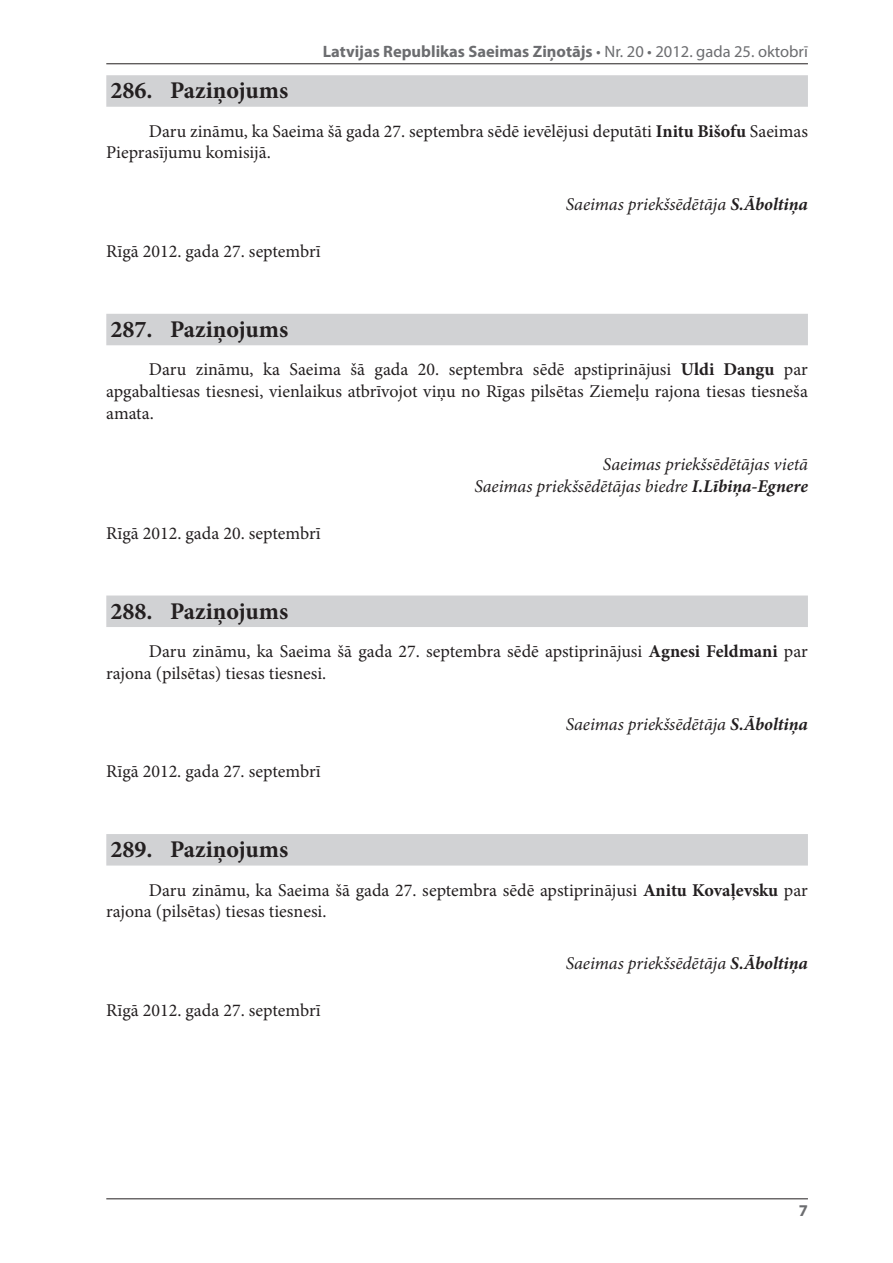
<style>
.page{position:relative;width:893px;height:1263px;background:#fff}
.page>*{position:absolute;margin:0;border:0;box-sizing:border-box;transform-origin:0 0}
.t1{font:700 24px "Minion Pro";color:#231f20}
.t2{font:18px/21.6px "Minion Pro";color:#231f20}
.t3{font:italic 18px/21.6px "Minion Pro";letter-spacing:-.005em;color:#231f20;text-align:right}
.t4{font:700 16.5px "Myriad Pro";color:#6c6d70}
.s1{font-weight:400}
.s2{font-weight:700}
</style>
<div class="page">
<hr style="left:106px;top:63px;width:702px;height:1px;background:#231f20">
<hr style="left:106px;top:1198px;width:702px;height:1px;background:#231f20">
<div style="left:106px;top:75px;width:702px;height:32px;background:#d1d2d4"></div>
<div style="left:106px;top:314px;width:702px;height:31px;background:#d1d2d4"></div>
<div style="left:106px;top:595px;width:702px;height:32px;background:#d1d2d4"></div>
<div style="left:106px;top:834px;width:702px;height:31px;background:#d1d2d4"></div>
<p class="t4" style="left:323px;top:41px;width:487px">Latvijas Republikas Saeimas Ziņotājs <span class="s1">• Nr. 20 • 2012. gada 25. oktobrī</span></p>
<h1 class="t1" style="left:111px;top:74px;width:179px">286. Paziņojums</h1>
<p class="t2" style="left:106px;top:120px;width:703px;text-indent:42px">Daru zināmu, ka Saeima šā gada 27. septembra sēdē ievēlējusi deputāti <span class="s2">Initu Bišofu</span> Saeimas<br>Pieprasījumu komisijā.</p>
<p class="t3" style="left:566px;top:193px;width:244px">Saeimas priekšsēdētāja <span class="s2">S.Āboltiņa</span></p>
<p class="t2" style="left:106px;top:240px;width:216px">Rīgā 2012. gada 27. septembrī</p>
<h1 class="t1" style="left:111px;top:312px;width:179px">287. Paziņojums</h1>
<p class="t2" style="left:106px;top:359px;width:703px;text-align:justify;text-indent:43px">Daru zināmu, ka Saeima šā gada 20. septembra sēdē apstiprinājusi <span class="s2">Uldi Dangu</span> par apgabaltiesas tiesnesi, vienlaikus atbrīvojot viņu no Rīgas pilsētas Ziemeļu rajona tiesas tiesneša amata.</p>
<p class="t3" style="left:474px;top:453px;width:335px">Saeimas priekšsēdētājas vietā<br>Saeimas priekšsēdētājas biedre <span class="s2">I.Lībiņa-Egnere</span></p>
<p class="t2" style="left:106px;top:522px;width:216px">Rīgā 2012. gada 20. septembrī</p>
<h1 class="t1" style="left:111px;top:594px;width:179px">288. Paziņojums</h1>
<p class="t2" style="left:106px;top:641px;width:703px;text-indent:43px">Daru zināmu, ka Saeima šā gada 27. septembra sēdē apstiprinājusi <span class="s2">Agnesi Feldmani</span> par rajona (pilsētas) tiesas tiesnesi.</p>
<p class="t3" style="left:566px;top:713px;width:244px">Saeimas priekšsēdētāja <span class="s2">S.Āboltiņa</span></p>
<p class="t2" style="left:106px;top:761px;width:216px">Rīgā 2012. gada 27. septembrī</p>
<h1 class="t1" style="left:111px;top:832px;width:179px">289. Paziņojums</h1>
<p class="t2" style="left:106px;top:879px;width:703px;text-indent:43px">Daru zināmu, ka Saeima šā gada 27. septembra sēdē apstiprinājusi <span class="s2">Anitu Kovaļevsku</span> par rajona (pilsētas) tiesas tiesnesi.</p>
<p class="t3" style="left:566px;top:952px;width:244px">Saeimas priekšsēdētāja <span class="s2">S.Āboltiņa</span></p>
<p class="t2" style="left:106px;top:999px;width:216px">Rīgā 2012. gada 27. septembrī</p>
<p class="t4" style="left:799px;top:1199px;width:11px">7</p>
</div>
